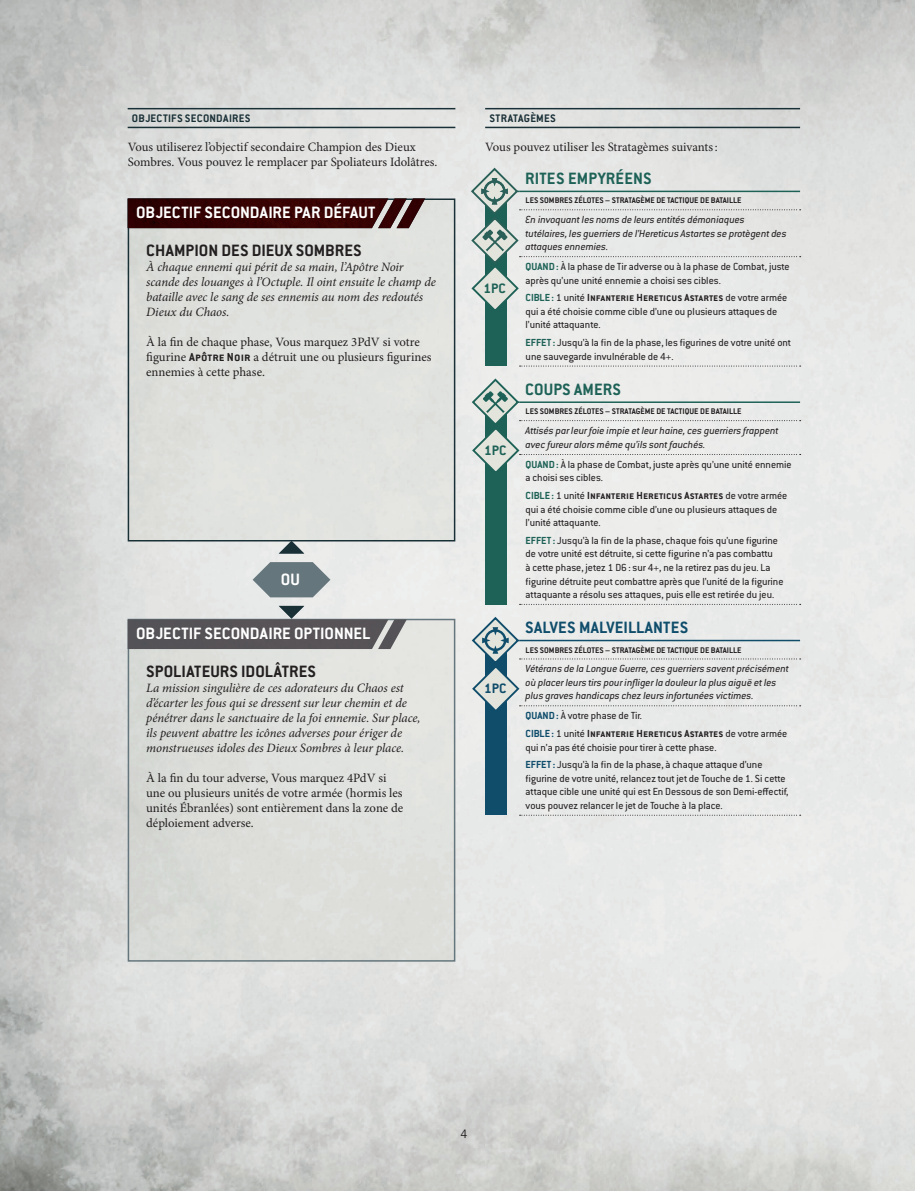
<style>
.page{position:relative;width:915px;height:1191px;background:#fff}
.page>*{position:absolute;margin:0;border:0;box-sizing:border-box;transform-origin:0 0}
.t1{font:700 18px "Conduit ITC Std";color:#fff}
.t2{font:700 18px "Conduit ITC Std";letter-spacing:.005em;color:#231f20}
.t3{font:700 18px "Conduit ITC Std";letter-spacing:.01em;color:#1e6257}
.t4{font:700 18px "Conduit ITC Std";letter-spacing:.01em;color:#0f4d6b}
.t5{font:700 15px "Conduit ITC Std";letter-spacing:.005em;color:#1e6257}
.t6{font:700 15px "Conduit ITC Std";color:#0f4d6b}
.t7{font:300 13.5px "Conduit ITC Std";color:#231f20}
.t8{font:12.75px/15px "Minion Pro";color:#231f20}
.t9{font:italic 12.75px/15px "Minion Pro";letter-spacing:-.005em;color:#231f20}
.t10{font:700 12px "Conduit ITC Std";letter-spacing:.02em;color:#1a3037}
.t11{font:11.25px/13.5px "Conduit ITC Std";color:#231f20}
.t12{font:italic 11.25px/13.5px "Conduit ITC Std";color:#231f20}
.t13{font:700 9px "Conduit ITC Std";color:#231f20}
.s1{font-family:"Conduit ITC Std";font-weight:700}
.s2{font-weight:700;color:#1e6257}
.s3{font-weight:700}
.s4{font-weight:700;color:#0f4d6b}
</style>
<div class="page">
<img style="left:0;top:0;width:914px;height:1191px">
<hr style="left:128px;top:127px;width:327px;height:1px;background:#1a3037">
<hr style="left:128px;top:108px;width:327px;height:1px;background:#1a3037">
<div style="left:128px;top:199px;width:326px;height:342px;background:#dfe2de"></div>
<div style="left:128px;top:198px;width:327px;height:343px;border:2px solid #1a3037"></div>
<div style="left:128px;top:619px;width:326px;height:342px;background:#dedfdb"></div>
<div style="left:128px;top:619px;width:327px;height:342px;border:2px solid #65767c"></div>
<img style="left:128px;top:198px;width:297px;height:30px">
<svg style="left:128px;top:541px;width:278px;height:108px"></svg>
<hr style="left:485px;top:127px;width:314px;height:1px;background:#1a3037">
<hr style="left:485px;top:108px;width:314px;height:1px;background:#1a3037">
<div style="left:485px;top:191px;width:21px;height:175px;background:#1e6257"></div>
<svg style="left:519px;top:366px;width:281px;height:1px"></svg>
<div style="left:485px;top:402px;width:21px;height:202px;background:#1e6257"></div>
<svg style="left:519px;top:604px;width:281px;height:1px"></svg>
<div style="left:485px;top:640px;width:21px;height:175px;background:#0f4d6b"></div>
<svg style="left:519px;top:815px;width:281px;height:1px"></svg>
<svg style="left:469px;top:166px;width:331px;height:147px"></svg>
<svg style="left:470px;top:377px;width:330px;height:98px"></svg>
<svg style="left:470px;top:615px;width:330px;height:98px"></svg>
<p class="t10" style="left:132px;top:111px;width:120px">OBJECTIFS SECONDAIRES</p>
<p class="t8" style="left:128px;top:140px;width:311px">Vous utiliserez l’objectif secondaire Champion des Dieux<br>Sombres. Vous pouvez le remplacer par Spoliateurs Idolâtres.</p>
<h1 class="t1" style="left:136px;top:202px;width:241px">OBJECTIF SECONDAIRE PAR DÉFAUT</h1>
<h1 class="t2" style="left:146px;top:240px;width:217px">CHAMPION DES DIEUX SOMBRES</h1>
<p class="t9" style="left:146px;top:260px;width:291px">À chaque ennemi qui périt de sa main, l’Apôtre Noir scande des louanges à l’Octuple. Il oint ensuite le champ de bataille avec le sang de ses ennemis au nom des redoutés Dieux du Chaos.</p>
<p class="t8" style="left:146px;top:335px;width:287px">À la fin de chaque phase, Vous marquez 3PdV si votre figurine <span class="s1">Apôtre Noir</span> a détruit une ou plusieurs figurines ennemies à cette phase.</p>
<h1 class="t1" style="left:281px;top:569px;width:20px">OU</h1>
<h1 class="t1" style="left:136px;top:622px;width:235px">OBJECTIF SECONDAIRE OPTIONNEL</h1>
<h1 class="t2" style="left:146px;top:660px;width:171px">SPOLIATEURS IDOLÂTRES</h1>
<p class="t9" style="left:146px;top:680px;width:276px">La mission singulière de ces adorateurs du Chaos est d’écarter les fous qui se dressent sur leur chemin et de pénétrer dans le sanctuaire de la foi ennemie. Sur place, ils peuvent abattre les icônes adverses pour ériger de monstrueuses idoles des Dieux Sombres à leur place.</p>
<p class="t8" style="left:146px;top:770px;width:258px">À la fin du tour adverse, Vous marquez 4PdV si une ou plusieurs unités de votre armée (hormis les unités Ébranlées) sont entièrement dans la zone de déploiement adverse.</p>
<p class="t10" style="left:489px;top:111px;width:68px">STRATAGÈMES</p>
<p class="t8" style="left:485px;top:140px;width:234px">Vous pouvez utiliser les Stratagèmes suivants:</p>
<h1 class="t3" style="left:525px;top:168px;width:128px">RITES EMPYRÉENS</h1>
<p class="t13" style="left:525px;top:195px;width:217px">LES SOMBRES ZÉLOTES – STRATAGÈME DE TACTIQUE DE BATAILLE</p>
<p class="t12" style="left:525px;top:213px;width:262px">En invoquant les noms de leurs entités démoniaques tutélaires, les guerriers de l’Hereticus Astartes se protègent des attaques ennemies.</p>
<p class="t11" style="left:525px;top:259px;width:265px"><span class="s2">QUAND:</span> À la phase de Tir adverse ou à la phase de Combat, juste après qu’une unité ennemie a choisi ses cibles.</p>
<p class="t11" style="left:525px;top:291px;width:263px"><span class="s2">CIBLE :</span> 1 unité <span class="s3">Infanterie Hereticus Astartes</span> de votre armée qui a été choisie comme cible d’une ou plusieurs attaques de l’unité attaquante.</p>
<p class="t11" style="left:525px;top:335px;width:267px"><span class="s2">EFFET :</span> Jusqu’à la fin de la phase, les figurines de votre unité ont une sauvegarde invulnérable de 4+.</p>
<h1 class="t3" style="left:525px;top:378px;width:97px">COUPS AMERS</h1>
<p class="t13" style="left:525px;top:406px;width:217px">LES SOMBRES ZÉLOTES – STRATAGÈME DE TACTIQUE DE BATAILLE</p>
<p class="t12" style="left:525px;top:423px;width:254px">Attisés par leur foie impie et leur haine, ces guerriers frappent avec fureur alors même qu’ils sont fauchés.</p>
<p class="t11" style="left:525px;top:457px;width:267px"><span class="s2">QUAND:</span> À la phase de Combat, juste après qu’une unité ennemie a choisi ses cibles.</p>
<p class="t11" style="left:525px;top:488px;width:263px"><span class="s2">CIBLE :</span> 1 unité <span class="s3">Infanterie Hereticus Astartes</span> de votre armée qui a été choisie comme cible d’une ou plusieurs attaques de l’unité attaquante.</p>
<p class="t11" style="left:525px;top:533px;width:259px"><span class="s2">EFFET :</span> Jusqu’à la fin de la phase, chaque fois qu’une figurine de votre unité est détruite, si cette figurine n’a pas combattu<br>à cette phase, jetez 1 D6: sur 4+, ne la retirez pas du jeu. La figurine détruite peut combattre après que l’unité de la figurine attaquante a résolu ses attaques, puis elle est retirée du jeu.</p>
<h1 class="t4" style="left:525px;top:617px;width:164px">SALVES MALVEILLANTES</h1>
<p class="t13" style="left:525px;top:644px;width:217px">LES SOMBRES ZÉLOTES – STRATAGÈME DE TACTIQUE DE BATAILLE</p>
<p class="t12" style="left:525px;top:662px;width:264px">Vétérans de la Longue Guerre, ces guerriers savent précisément où placer leurs tirs pour infliger la douleur la plus aiguë et les plus graves handicaps chez leurs infortunées victimes.</p>
<p class="t11" style="left:525px;top:706px;width:263px;line-height:17.7px"><span class="s4">QUAND:</span> À votre phase de Tir.<br><span class="s4">CIBLE :</span> 1 unité <span class="s3">Infanterie Hereticus Astartes</span> de votre armée</p>
<p class="t11" style="left:525px;top:738px;width:238px;line-height:17.7px">qui n’a pas été choisie pour tirer à cette phase.<br><span class="s4">EFFET :</span> Jusqu’à la fin de la phase, à chaque attaque d’une</p>
<p class="t11" style="left:525px;top:771px;width:264px">figurine de votre unité, relancez tout jet de Touche de 1. Si cette attaque cible une unité qui est En Dessous de son Demi-effectif, vous pouvez relancer le jet de Touche à la place.</p>
<h2 class="t5" style="left:483px;top:279px;width:24px">1PC</h2>
<h2 class="t5" style="left:484px;top:441px;width:24px">1PC</h2>
<h2 class="t6" style="left:484px;top:679px;width:24px">1PC</h2>
<p class="t7" style="left:460px;top:1126px;width:8px">4</p>
</div>
